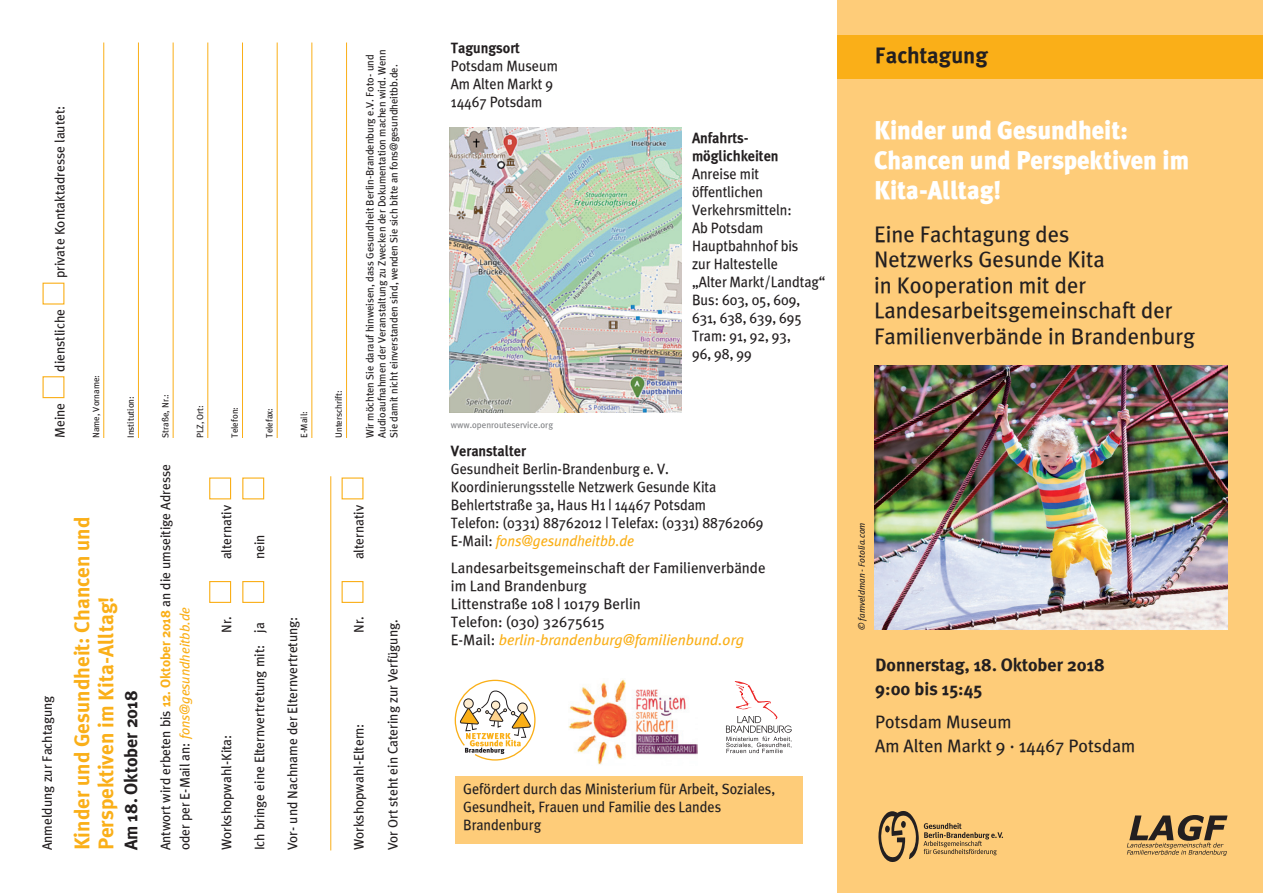
<style>
.page{position:relative;width:1263px;height:893px;background:#fff}
.page>*{position:absolute;margin:0;border:0;box-sizing:border-box;transform-origin:0 0}
.t1{font:900 25.5px/30px "Meta Plus";color:#fff;scale:.95 1}
.t2{font:22.5px/25.5px "Meta Plus";color:#231f20}
.t3{font:700 22.5px "Meta Plus";color:#231f20}
.t4{font:700 21px/24px "Meta Plus";color:#faaf18}
.t5{font:700 18px/24px "Meta Plus";color:#231f20}
.t6{font:18px/24px "Meta Plus";color:#231f20}
.t7{font:15px/18px "Meta Plus";letter-spacing:-.005em;color:#231f20;scale:.95 1}
.t8{font:15px/18px "Meta Plus";letter-spacing:-.005em;color:#231f20}
.t9{font:700 15px/18px "Meta Plus";letter-spacing:-.005em;color:#231f20;scale:.95 1}
.t10{font:13.5px/19.5px "Meta Plus";color:#231f20}
.t11{font:10.5px/12px "Meta Plus";color:#231f20}
.t12{font:9px "Meta Plus";color:#231f20}
.t13{font:9px "Meta Plus";color:#808285}
.t14{font:italic 9px "Meta Plus";color:#231f20}
.s1{font-weight:700;color:#faaf18}
.s2{font-style:italic;color:#faaf18}
</style>
<div class="page">
<div style="left:838px;top:0;width:425px;height:893px;background:#fecc79"></div>
<div style="left:838px;top:35px;width:425px;height:44px;background:#faaf18"></div>
<img style="left:568px;top:679px;width:129px;height:86px">
<svg style="left:726px;top:681px;width:66px;height:72px"></svg>
<div style="left:455px;top:776px;width:347px;height:67px;background:#fecc79"></div>
<img style="left:449px;top:128px;width:232px;height:284px">
<hr style="left:330px;top:476px;width:1px;height:374px;background:#faaf18">
<div style="left:209px;top:581px;width:22px;height:22px;border:1px solid #faaf18"></div>
<div style="left:209px;top:477px;width:22px;height:22px;border:1px solid #faaf18"></div>
<div style="left:242px;top:581px;width:22px;height:22px;border:1px solid #faaf18"></div>
<div style="left:342px;top:581px;width:21px;height:22px;border:1px solid #faaf18"></div>
<hr style="left:103px;top:43px;width:1px;height:395px;background:#faaf18">
<hr style="left:138px;top:43px;width:1px;height:395px;background:#faaf18">
<hr style="left:173px;top:43px;width:1px;height:395px;background:#faaf18">
<hr style="left:207px;top:43px;width:1px;height:395px;background:#faaf18">
<hr style="left:242px;top:43px;width:1px;height:395px;background:#faaf18">
<hr style="left:277px;top:43px;width:1px;height:395px;background:#faaf18">
<hr style="left:311px;top:43px;width:1px;height:395px;background:#faaf18">
<hr style="left:346px;top:43px;width:1px;height:395px;background:#faaf18">
<div style="left:43px;top:376px;width:21px;height:22px;border:1px solid #faaf18"></div>
<svg style="left:455px;top:680px;width:80px;height:81px"></svg>
<img style="left:874px;top:366px;width:353px;height:264px">
<svg style="left:878px;top:811px;width:125px;height:51px"></svg>
<svg style="left:1127px;top:815px;width:100px;height:41px"></svg>
<p class="t10" style="left:50px;top:278px;width:174px;rotate:-90deg">private Kontaktadresse lautet:</p>
<p class="t10" style="left:50px;top:372px;width:64px;rotate:-90deg">dienstliche</p>
<p class="t10" style="left:50px;top:438px;width:37px;rotate:-90deg">Meine</p>
<p class="t12" style="left:91px;top:438px;width:65px;rotate:-90deg">Name, Vorname:</p>
<p class="t12" style="left:125px;top:438px;width:44px;rotate:-90deg">Institution:</p>
<p class="t12" style="left:160px;top:438px;width:45px;rotate:-90deg">Straße, Nr.:</p>
<p class="t12" style="left:195px;top:438px;width:34px;rotate:-90deg">PLZ, Ort:</p>
<p class="t12" style="left:230px;top:438px;width:33px;rotate:-90deg">Telefon:</p>
<p class="t12" style="left:264px;top:438px;width:32px;rotate:-90deg">Telefax:</p>
<p class="t12" style="left:299px;top:438px;width:28px;rotate:-90deg">E-Mail:</p>
<p class="t10" style="left:37px;top:850px;width:157px;rotate:-90deg">Anmeldung zur Fachtagung</p>
<h3 class="t4" style="left:70px;top:850px;width:335px;rotate:-90deg">Kinder und Gesundheit: Chancen und<br>Perspektiven im Kita-Alltag!</h3>
<p class="t5" style="left:119px;top:850px;width:161px;rotate:-90deg">Am 18. Oktober 2018</p>
<p class="t10" style="left:155px;top:850px;width:388px;rotate:-90deg">Antwort wird erbeten bis <span class="s1">12. Oktober 2018</span> an die umseitige Adresse oder per E-Mail an: <span class="s2">fons@gesundheitbb.de</span></p>
<p class="t10" style="left:217px;top:559px;width:56px;rotate:-90deg">alternativ</p>
<p class="t10" style="left:250px;top:559px;width:26px;rotate:-90deg">nein</p>
<p class="t10" style="left:217px;top:633px;width:18px;rotate:-90deg">Nr.</p>
<p class="t10" style="left:217px;top:850px;width:117px;rotate:-90deg">Workshopwahl-Kita:</p>
<p class="t10" style="left:250px;top:850px;width:229px;rotate:-90deg">Ich bringe eine Elternvertretung mit: ja</p>
<p class="t10" style="left:283px;top:850px;width:235px;rotate:-90deg">Vor- und Nachname der Elternvertretung:</p>
<p class="t12" style="left:334px;top:438px;width:49px;rotate:-90deg">Unterschrift:</p>
<p class="t11" style="left:364px;top:438px;width:390px;rotate:-90deg">Wir möchten Sie darauf hinweisen, dass Gesundheit Berlin-Brandenburg e.V. Foto- und<br>Audioaufnahmen der Veranstaltung zu Zwecken der Dokumentation machen wird. Wenn<br>Sie damit nicht einverstanden sind, wenden Sie sich bitte an fons@gesundheitbb.de.</p>
<p class="t10" style="left:349px;top:559px;width:56px;rotate:-90deg">alternativ</p>
<p class="t10" style="left:349px;top:633px;width:18px;rotate:-90deg">Nr.</p>
<p class="t10" style="left:349px;top:850px;width:128px;rotate:-90deg">Workshopwahl-Eltern:</p>
<p class="t10" style="left:383px;top:850px;width:232px;rotate:-90deg">Vor Ort steht ein Catering zur Verfügung.</p>
<p class="t9" style="left:451px;top:39px;width:74px">Tagungsort</p>
<p class="t7" style="left:451px;top:57px;width:114px">Potsdam Museum<br>Am Alten Markt 9<br>14467 Potsdam</p>
<p class="t13" style="left:451px;top:420px;width:104px">www.openrouteservice.org</p>
<p class="t9" style="left:692px;top:128px;width:93px">Anfahrts&shy;möglichkeiten</p>
<p class="t7" style="left:692px;top:164px;width:142px">Anreise mit öffentlichen<br>Verkehrsmitteln:<br>Ab Potsdam<br>Hauptbahnhof bis<br>zur Haltestelle<br>„Alter Markt/Landtag“<br>Bus: 603, 05, 609,<br>631, 638, 639, 695<br>Tram: 91, 92, 93,<br>96, 98, 99</p>
<p class="t9" style="left:451px;top:442px;width:81px">Veranstalter</p>
<p class="t7" style="left:451px;top:460px;width:330px">Gesundheit Berlin-Brandenburg e. V.<br>Koordinierungsstelle Netzwerk Gesunde Kita Behlertstraße 3a, Haus H1 | 14467 Potsdam<br>Telefon: (0331) 88762012 | Telefax: (0331) 88762069<br>E-Mail: <span class="s2">fons@gesundheitbb.de</span></p>
<p class="t8" style="left:451px;top:558px;width:316px">Landesarbeitsgemeinschaft der Familienverbände im Land Brandenburg<br>Littenstraße 108 | 10179 Berlin<br>Telefon: (030) 32675615<br>E-Mail: <span class="s2">berlin-brandenburg@familienbund.org</span></p>
<p class="t7" style="left:463px;top:780px;width:330px">Gefördert durch das Ministerium für Arbeit, Soziales,<br>Gesundheit, Frauen und Familie des Landes<br>Brandenburg</p>
<h2 class="t3" style="left:875px;top:43px;width:114px">Fachtagung</h2>
<h1 class="t1" style="left:874px;top:115px;width:333px">Kinder und Gesundheit:<br>Chancen und Perspektiven im<br>Kita-Alltag!</h1>
<h2 class="t2" style="left:874px;top:221px;width:322px">Eine Fachtagung des<br>Netzwerks Gesunde Kita<br>in Kooperation mit der<br>Landesarbeitsgemeinschaft der<br>Familienverbände in Brandenburg</h2>
<p class="t14" style="left:856px;top:630px;width:109px;rotate:-90deg">© famveldman - Fotolia.com</p>
<p class="t5" style="left:875px;top:653px;width:231px">Donnerstag, 18. Oktober 2018<br>9:00 bis 15:45</p>
<p class="t6" style="left:875px;top:709px;width:262px">Potsdam Museum<br>Am Alten Markt 9 · 14467 Potsdam</p>
</div>
